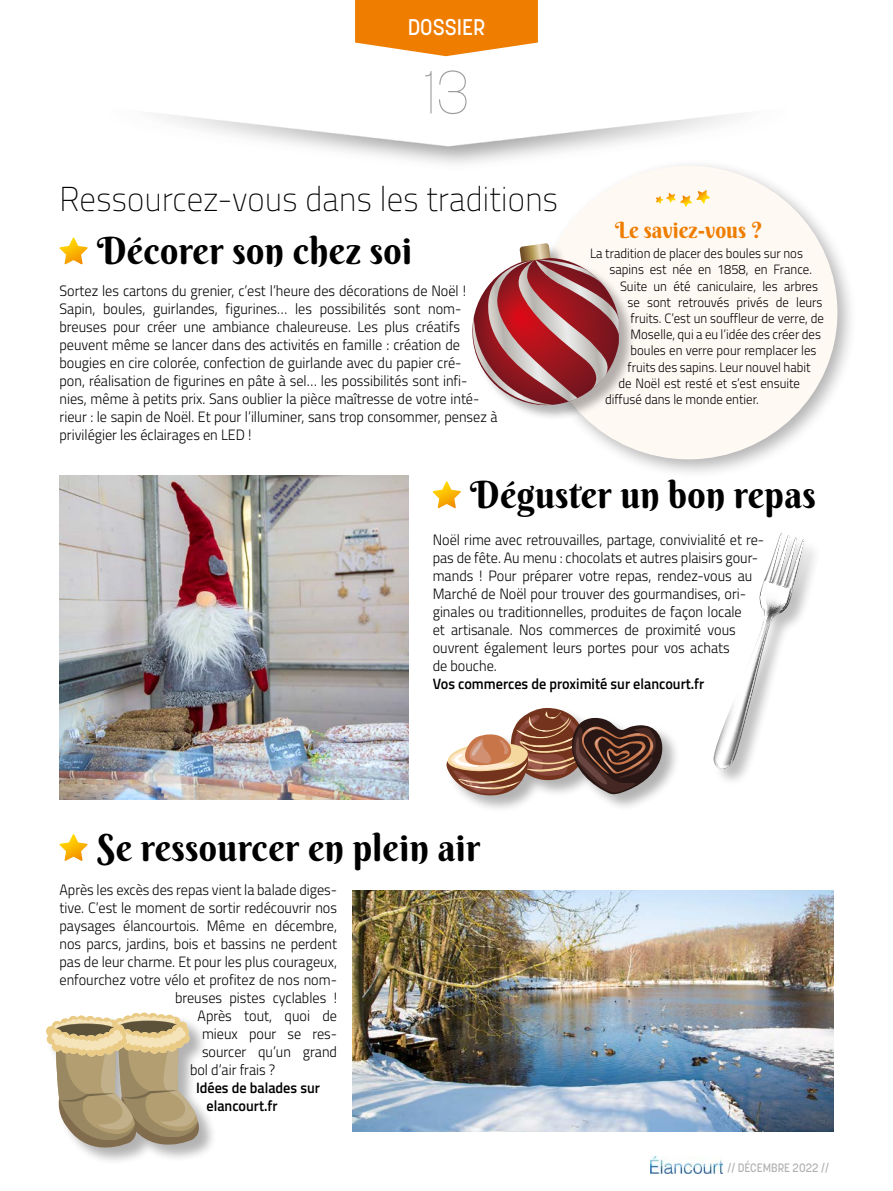
<style>
.page{position:relative;width:893px;height:1191px;background:#fff}
.page>*{position:absolute;margin:0;border:0;box-sizing:border-box;transform-origin:0 0}
.t1{font:100 60px "Korolev";color:#9d9d9c;scale:.95 1}
.t2{font:37.5px "Berkshire Swash";letter-spacing:.01em;color:#000;scale:.95 1}
.t3{font:200 34.5px "Cairo";letter-spacing:.01em;color:#000;scale:.95 1}
.t4{font:22.5px "Berkshire Swash";color:#ef7d00;scale:.95 1}
.t5{font:500 22.5px "Korolev";color:#fff;scale:.95 1}
.t6{font:300 15px/18px "Cairo";color:#000;scale:.95 1}
.t7{font:600 15px/18px "Cairo";color:#000;scale:.95 1}
.t8{font:300 13.5px "Cairo";color:#000;scale:.95 1}
.t9{font:500 12.15px "Korolev";color:#b3b2b2;scale:.95 1}
</style>
<div class="page">
<img style="left:651px;top:1157px;width:72px;height:16px">
<svg style="left:355px;top:0;width:183px;height:56px;background:#f08c1e"></svg>
<svg style="left:59px;top:238px;width:29px;height:26px"></svg>
<svg style="left:432px;top:481px;width:29px;height:27px"></svg>
<img style="left:353px;top:890px;width:480px;height:241px">
<img style="left:60px;top:475px;width:348px;height:324px">
<div style="left:447px;top:707px;width:234px;height:106px;background:#000;opacity:.3"></div>
<svg style="left:446px;top:708px;width:216px;height:87px"></svg>
<div style="left:46px;top:1012px;width:171px;height:153px;background:#000;opacity:.3"></div>
<svg style="left:46px;top:1012px;width:153px;height:135px;background:#bfb08e"></svg>
<div style="left:531px;top:157px;width:326px;height:322px;background:#000;opacity:.3"></div>
<div style="left:540px;top:166px;width:297px;height:293px;background:#fff9f4;border-radius:50%"></div>
<div style="left:472px;top:244px;width:164px;height:177px;background:#000;opacity:.3"></div>
<svg style="left:472px;top:243px;width:147px;height:167px"></svg>
<svg style="left:713px;top:533px;width:102px;height:248px"></svg>
<svg style="left:59px;top:834px;width:29px;height:27px"></svg>
<svg style="left:656px;top:190px;width:54px;height:17px"></svg>
<h3 class="t5" style="left:408px;top:13px;width:83px">DOSSIER</h3>
<h1 class="t1" style="left:424px;top:54px;width:50px">13</h1>
<h3 class="t3" style="left:60px;top:175px;width:526px">Ressourcez-vous dans les traditions</h3>
<h2 class="t2" style="left:97px;top:227px;width:333px">Décorer son chez soi</h2>
<p class="t6" style="left:60px;top:281px;width:463px">Sortez les cartons du grenier, c’est l’heure des décorations de Noël !<br>Sapin, boules, guirlandes, figurines… les possibilités sont nom&shy;breuses pour créer une ambiance chaleureuse. Les plus créatifs peuvent même se lancer dans des activités en famille : création de bougies en cire colorée, confection de guirlande avec du papier cré-<br>pon, réalisation de figurines en pâte à sel… les possibilités sont infi&shy;nies, même à petits prix. Sans oublier la pièce maîtresse de votre inté&shy;rieur : le sapin de Noël. Et pour l’illuminer, sans trop consommer, pensez à privilégier les éclairages en LED !</p>
<h2 class="t2" style="left:470px;top:471px;width:365px">Déguster un bon repas</h2>
<h3 class="t4" style="left:615px;top:216px;width:157px">Le saviez-vous ?</h3>
<p class="t8" style="left:590px;top:243px;width:226px">La tradition de placer des boules sur nos</p>
<p class="t8" style="left:609px;top:260px;width:215px">sapins est née en 1858, en France.</p>
<p class="t8" style="left:620px;top:276px;width:210px">Suite un été caniculaire, les arbres</p>
<p class="t8" style="left:627px;top:292px;width:207px">se sont retrouvés privés de leurs</p>
<p class="t8" style="left:630px;top:308px;width:205px">fruits. C’est un souffleur de verre, de</p>
<p class="t8" style="left:630px;top:324px;width:202px">Moselle, qui a eu l’idée des créer des</p>
<p class="t8" style="left:630px;top:341px;width:197px">boules en verre pour remplacer les</p>
<p class="t8" style="left:627px;top:357px;width:194px">fruits des sapins. Leur nouvel habit</p>
<p class="t8" style="left:618px;top:373px;width:193px">de Noël est resté et s’est ensuite</p>
<p class="t8" style="left:605px;top:389px;width:164px">diffusé dans le monde entier.</p>
<p class="t6" style="left:433px;top:531px;width:350px">Noël rime avec retrouvailles, partage, convivialité et re&shy;pas de fête. Au menu : chocolats et autres plaisirs gour&shy;mands ! Pour préparer votre repas, rendez-vous au Marché de Noël pour trouver des gourmandises, ori&shy;ginales ou traditionnelles, produites de façon locale<br>et artisanale. Nos commerces de proximité vous ouvrent également leurs portes pour vos achats<br>de bouche.</p>
<p class="t7" style="left:433px;top:675px;width:287px">Vos commerces de proximité sur elancourt.fr</p>
<h2 class="t2" style="left:97px;top:824px;width:405px">Se ressourcer en plein air</h2>
<p class="t6" style="left:60px;top:880px;width:294px">Après les excès des repas vient la balade diges-</p>
<p class="t6" style="left:60px;top:898px;width:294px">tive. C’est le moment de sortir redécouvrir nos</p>
<p class="t6" style="left:60px;top:916px;width:294px">paysages élancourtois. Même en décembre,</p>
<p class="t6" style="left:60px;top:934px;width:294px">nos parcs, jardins, bois et bassins ne perdent</p>
<p class="t6" style="left:60px;top:952px;width:294px">pas de leur charme. Et pour les plus courageux,</p>
<p class="t6" style="left:60px;top:970px;width:294px">enfourchez votre vélo et profitez de nos nom-</p>
<p class="t6" style="left:175px;top:988px;width:172px">breuses pistes cyclables !</p>
<p class="t6" style="left:198px;top:1006px;width:148px">Après tout, quoi de</p>
<p class="t6" style="left:202px;top:1024px;width:144px">mieux pour se res-</p>
<p class="t6" style="left:202px;top:1042px;width:144px">sourcer qu’un grand</p>
<p class="t6" style="left:190px;top:1060px;width:91px">bol d’air frais ?</p>
<p class="t7" style="left:207px;top:1078px;width:121px;text-indent:-11px">Idées de balades sur elancourt.fr</p>
<p class="t9" style="left:728px;top:1160px;width:108px">// DÉCEMBRE 2022 //</p>
</div>
